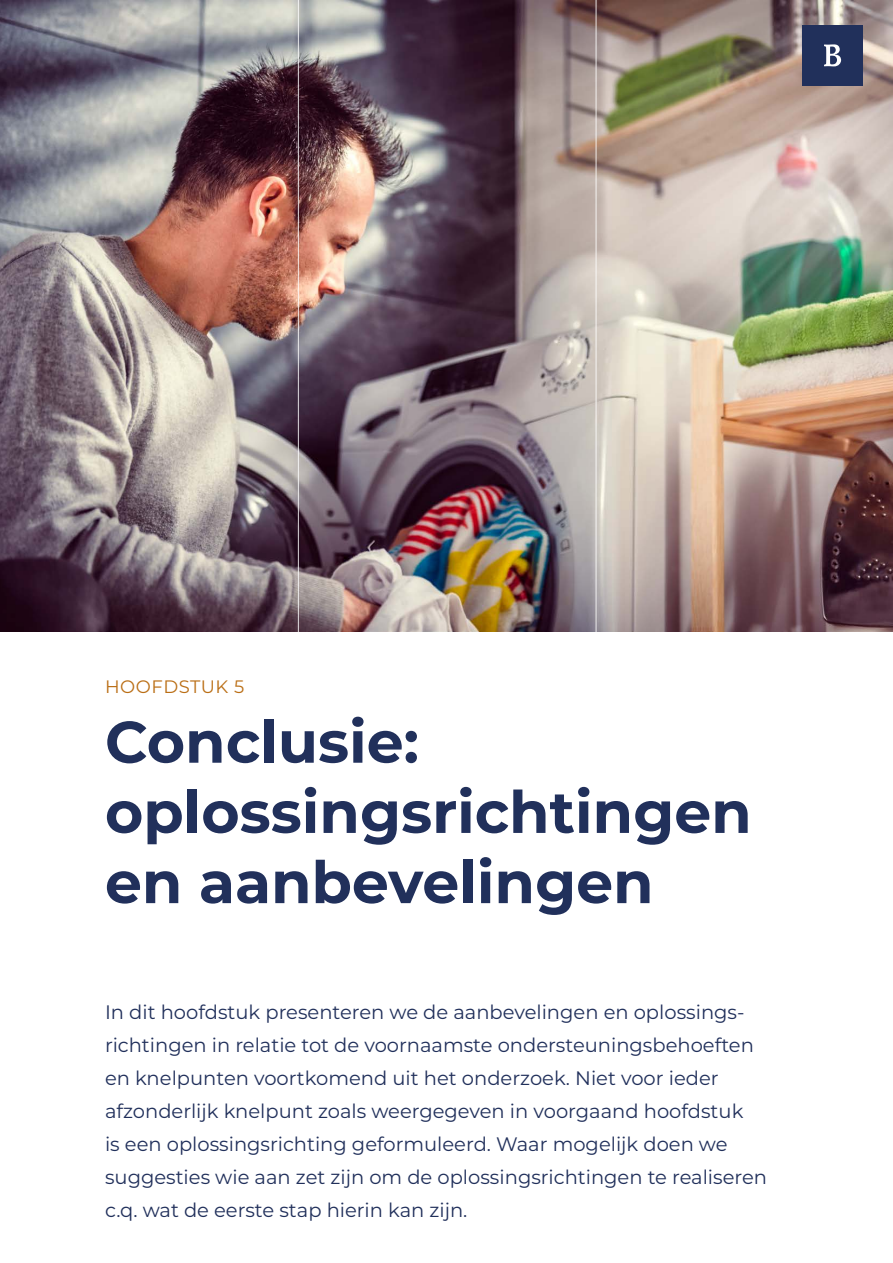
<style>
.page{position:relative;width:893px;height:1263px;background:#fff}
.page>*{position:absolute;margin:0;border:0;box-sizing:border-box;transform-origin:0 0}
.Heading{font:700 58.5px/70.2px "Montserrat";color:#21305b}
.Inleiding{font:19.5px/33px "Montserrat";color:#21305b}
.Hoofdstuknummer_labe{font:18px "Montserrat";letter-spacing:.03em;color:#ba6e15}
</style>
<div class="page">
<img style="left:0;top:0;width:893px;height:631px">
<hr style="left:298px;top:0;width:1px;height:639px;background:#fff">
<hr style="left:595px;top:0;width:2px;height:639px;background:#fff">
<div style="left:802px;top:25px;width:60px;height:60px;background:#21305b"></div>
<svg style="left:824px;top:44px;width:17px;height:22px"></svg>
<h2 class="Hoofdstuknummer_labe" style="left:105px;top:674px;width:141px">HOOFDSTUK 5</h2>
<h1 class="Heading" style="left:105px;top:704px;width:648px">Conclusie: oplossingsrichtingen en aanbevelingen</h1>
<p class="Inleiding" style="left:105px;top:994px;width:664px">In dit hoofdstuk presenteren we de aanbevelingen en oplossings&shy;richtingen in relatie tot de voornaamste ondersteuningsbehoeften en knelpunten voortkomend uit het onderzoek. Niet voor ieder afzonderlijk knelpunt zoals weergegeven in voorgaand hoofdstuk<br>is een oplossingsrichting geformuleerd. Waar mogelijk doen we suggesties wie aan zet zijn om de oplossingsrichtingen te realiseren c.q. wat de eerste stap hierin kan zijn.</p>
</div>
